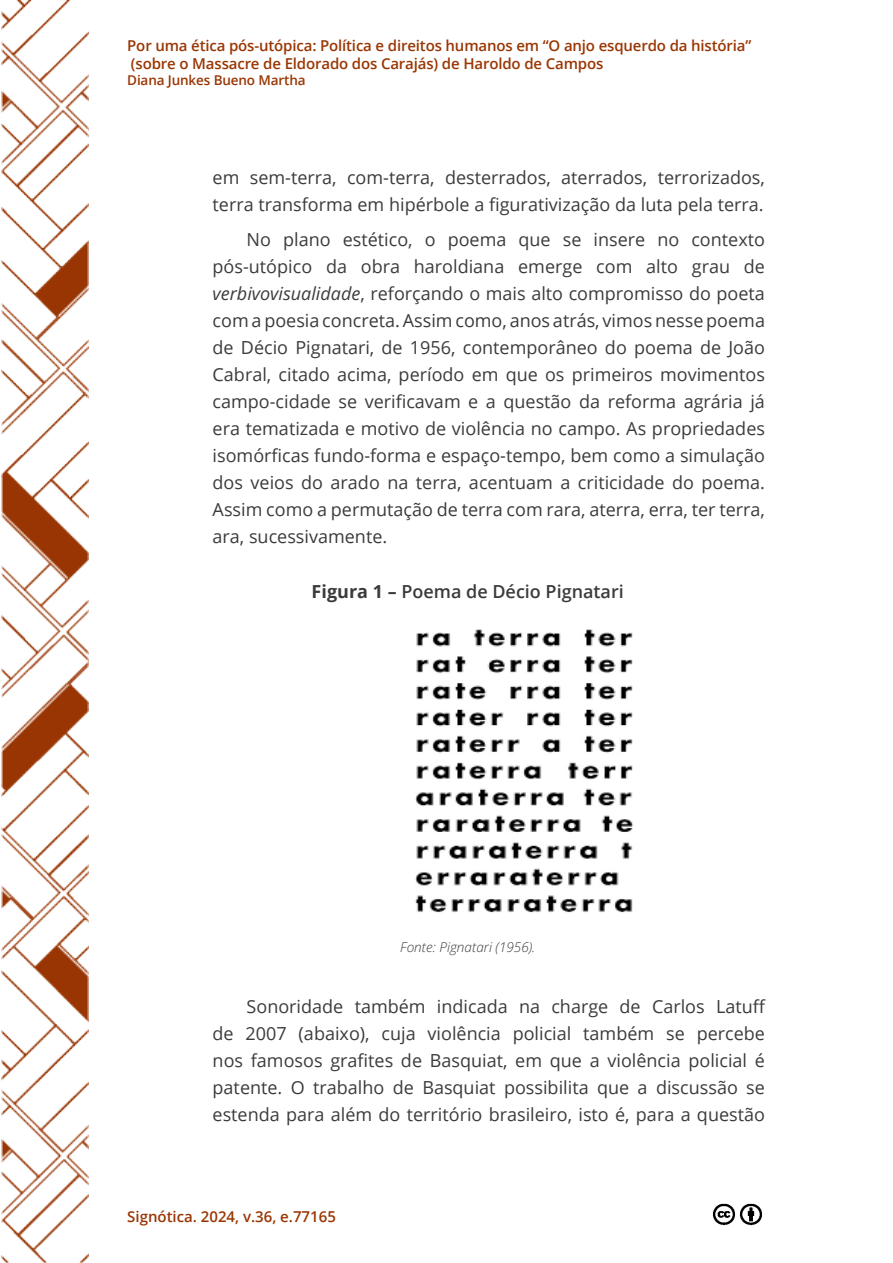
<style>
.page{position:relative;width:893px;height:1263px;background:#fff}
.page>*{position:absolute;margin:0;border:0;box-sizing:border-box;transform-origin:0 0}
.t1{font:18px/27px "Open Sans";color:#3c3b3b;text-align:justify}
.t2{font:600 18px "Open Sans";color:#3c3b3b}
.t3{font:600 15px/18px "Open Sans";letter-spacing:-.01em;color:#993603}
.t4{font:600 13.5px "Open Sans";letter-spacing:-.01em;color:#993603}
.t5{font:italic 13.5px "Open Sans";color:#3c3b3b}
.s1{font-style:italic}
.s2{font-weight:700}
</style>
<div class="page">
<img style="left:1px;top:0;width:87px;height:1263px">
<img style="left:713px;top:1203px;width:22px;height:23px">
<img style="left:740px;top:1203px;width:22px;height:23px">
<img style="left:415px;top:629px;width:219px;height:284px">
<p class="t3" style="left:127px;top:36px;width:626px">Por uma ética pós-utópica: Política e direitos humanos em “O anjo esquerdo da história” (sobre o Massacre de Eldorado dos Carajás) de Haroldo de Campos</p>
<p class="t4" style="left:127px;top:71px;width:180px">Diana Junkes Bueno Martha</p>
<p class="t1" style="left:213px;top:163px;width:554px">em sem-terra, com-terra, desterrados, aterrados, terrorizados, terra transforma em hipérbole a figurativização da luta pela terra.</p>
<p class="t1" style="left:213px;top:226px;width:554px;text-indent:34px">No plano estético, o poema que se insere no contexto pós-utópico da obra haroldiana emerge com alto grau de <span class="s1">verbivovisualidade</span>, reforçando o mais alto compromisso do poeta com a poesia concreta. Assim como, anos atrás, vimos nesse poema de Décio Pignatari, de 1956, contemporâneo do poema de João Cabral, citado acima, período em que os primeiros movimentos campo-cidade se verificavam e a questão da reforma agrária já era tematizada e motivo de violência no campo. As propriedades isomórficas fundo-forma e espaço-tempo, bem como a simulação dos veios do arado na terra, acentuam a criticidade do poema.<br>Assim como a permutação de terra com rara, aterra, erra, ter terra, ara, sucessivamente.</p>
<p class="t2" style="left:312px;top:579px;width:314px"><span class="s2">Figura 1 –</span> Poema de Décio Pignatari</p>
<p class="t5" style="left:400px;top:938px;width:137px">Fonte: Pignatari (1956).</p>
<p class="t1" style="left:213px;top:992px;width:555px;text-indent:34px">Sonoridade também indicada na charge de Carlos Latuff de 2007 (abaixo), cuja violência policial também se percebe nos famosos grafites de Basquiat, em que a violência policial é patente. O trabalho de Basquiat possibilita que a discussão se estenda para além do território brasileiro, isto é, para a questão</p>
<p class="t3" style="left:127px;top:1207px;width:210px">Signótica. 2024, v.36, e.77165</p>
</div>
